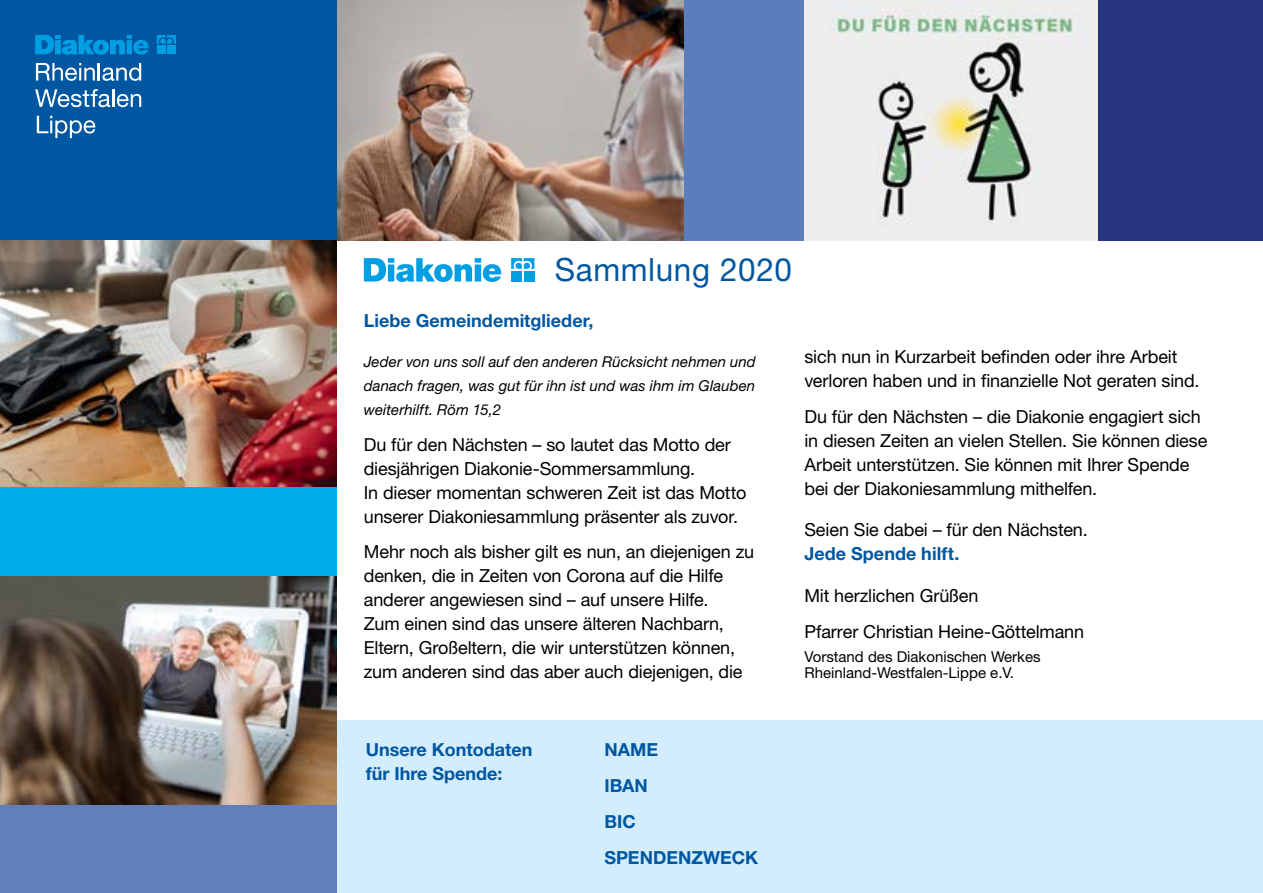
<style>
.page{position:relative;width:1263px;height:893px;background:#fff}
.page>*{position:absolute;margin:0;border:0;box-sizing:border-box;transform-origin:0 0}
.Head_15_auf_16_74{font:32.1px "Helvetica Neue LT Std";letter-spacing:.02em;color:#0057a1}
.fließneu{font:18px/24px "Helvetica Neue LT Std";letter-spacing:-.01em;color:#000}
.fließneu-2{font:700 18px/36px "Helvetica Neue LT Std";color:#0057a1}
.fließneu-3{font:italic 15px/24px "Helvetica Neue LT Std";letter-spacing:.005em;color:#000;text-align:justify}
.fließneu-4{font:15px/16.5px "Helvetica Neue LT Std";color:#000}
.s1{font-weight:700;color:#0057a1}
</style>
<div class="page">
<div style="left:322px;top:720px;width:941px;height:173px;background:#d4edfc"></div>
<div style="left:0;top:454px;width:336px;height:316px;background:#00afea"></div>
<div style="left:283px;top:0;width:980px;height:240px;background:#5b7dbb"></div>
<img style="left:336px;top:0;width:348px;height:240px">
<div style="left:0;top:0;width:336px;height:486px;background:#0057a1"></div>
<div style="left:0;top:585px;width:336px;height:308px;background:#6080bd"></div>
<img style="left:0;top:576px;width:336px;height:229px">
<svg style="left:157px;top:35px;width:19px;height:9px"></svg>
<div style="left:157px;top:45px;width:9px;height:9px;background:#009fe3"></div>
<div style="left:167px;top:45px;width:9px;height:9px;background:#009fe3"></div>
<svg style="left:36px;top:63px;width:105px;height:18px"></svg>
<svg style="left:35px;top:89px;width:106px;height:18px"></svg>
<svg style="left:37px;top:116px;width:58px;height:22px"></svg>
<svg style="left:35px;top:35px;width:114px;height:20px"></svg>
<svg style="left:364px;top:258px;width:137px;height:24px"></svg>
<svg style="left:511px;top:258px;width:23px;height:11px"></svg>
<div style="left:511px;top:271px;width:11px;height:10px;background:#009fe3"></div>
<div style="left:524px;top:271px;width:10px;height:10px;background:#009fe3"></div>
<img style="left:0;top:240px;width:336px;height:246px">
<div style="left:1090px;top:0;width:173px;height:240px;background:#283583"></div>
<img style="left:804px;top:0;width:294px;height:240px">
<p class="Head_15_auf_16_74" style="left:555px;top:251px;width:239px">Sammlung 2020</p>
<p class="fließneu-2" style="left:364px;top:302px;width:231px">Liebe Gemeindemitglieder,</p>
<p class="fließneu-3" style="left:364px;top:349px;width:393px">Jeder von uns soll auf den anderen Rücksicht nehmen und danach fragen, was gut für ihn ist und was ihm im Glauben weiterhilft. Röm 15,2</p>
<p class="fließneu" style="left:364px;top:432px;width:384px">Du für den Nächsten – so lautet das Motto der diesjährigen Diakonie-Sommersammlung.<br>In dieser momentan schweren Zeit ist das Motto unserer Diakoniesammlung präsenter als zuvor.</p>
<p class="fließneu" style="left:364px;top:540px;width:392px">Mehr noch als bisher gilt es nun, an diejenigen zu denken, die in Zeiten von Corona auf die Hilfe anderer angewiesen sind – auf unsere Hilfe.<br>Zum einen sind das unsere älteren Nachbarn, Eltern, Großeltern, die wir unterstützen können, zum anderen sind das aber auch diejenigen, die</p>
<p class="fließneu" style="left:804px;top:344px;width:396px">sich nun in Kurzarbeit befinden oder ihre Arbeit verloren haben und in finanzielle Not geraten sind.</p>
<p class="fließneu" style="left:804px;top:404px;width:405px">Du für den Nächsten – die Diakonie engagiert sich in diesen Zeiten an vielen Stellen. Sie können diese Arbeit unterstützen. Sie können mit Ihrer Spende bei der Diakoniesammlung mithelfen.</p>
<p class="fließneu" style="left:804px;top:517px;width:285px">Seien Sie dabei – für den Nächsten.<br><span class="s1">Jede Spende hilft.</span></p>
<p class="fließneu" style="left:804px;top:577px;width:281px;line-height:36px">Mit herzlichen Grüßen<br>Pfarrer Christian Heine-Göttelmann</p>
<p class="fließneu-4" style="left:804px;top:648px;width:238px">Vorstand des Diakonischen Werkes<br>Rheinland-Westfalen-Lippe e.V.</p>
<p class="fließneu-2" style="left:366px;top:738px;width:168px;line-height:24px">Unsere Kontodaten für Ihre Spende:</p>
<p class="fließneu-2" style="left:604px;top:731px;width:55px">NAME</p>
<p class="fließneu-2" style="left:604px;top:767px;width:45px">IBAN</p>
<p class="fließneu-2" style="left:604px;top:803px;width:155px">BIC<br>SPENDENZWECK</p>
</div>
